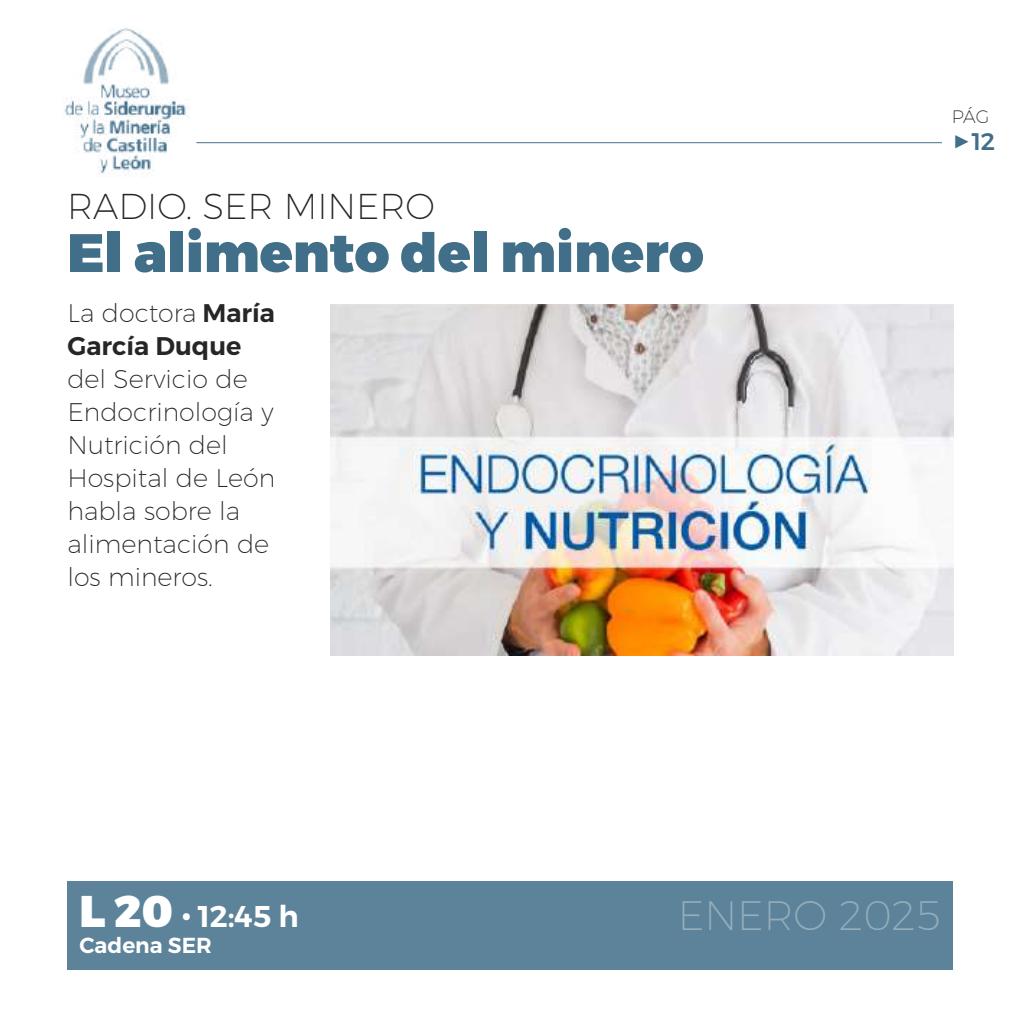
<style>
.page{position:relative;width:1021px;height:1021px;background:#fff}
.page>*{position:absolute;margin:0;border:0;box-sizing:border-box;transform-origin:0 0}
.t1{font:900 54px "Montserrat";color:#416f89}
.t2{font:200 41.1px "Montserrat";color:#93adbb}
.t3{font:200 36px "Montserrat";color:#272526}
.t4{font:600 30px "Montserrat";color:#fff}
.t5{font:200 25.5px/33px "Montserrat";color:#272526}
.t6{font:600 25.5px/33px "Montserrat";color:#272526}
.t7{font:500 24px "Montserrat";color:#416f89}
.t8{font:600 21.6px "Montserrat";color:#fff}
.t9{font:200 18px "Montserrat";color:#272526}
.s1{font-weight:200}
.s2{font-weight:800;font-size:31.2px}
.s3{font-weight:900;font-size:44.4px}
</style>
<div class="page">
<img style="left:64px;top:27px;width:124px;height:150px">
<div style="left:67px;top:881px;width:885px;height:88px;background:#5c8399"></div>
<img style="left:330px;top:305px;width:623px;height:350px">
<hr style="left:196px;top:142px;width:745px;height:1px;background:#416f89">
<h3 class="t3" style="left:67px;top:192px;width:369px">RADIO. SER MINERO</h3>
<h1 class="t1" style="left:67px;top:232px;width:638px">El alimento del minero</h1>
<p class="t6" style="left:67px;top:298px;width:209px"><span class="s1">La doctora</span> María<br>García Duque</p>
<p class="t5" style="left:67px;top:364px;width:209px">del Servicio de<br>Endocrinología y<br>Nutrición del<br>Hospital de León habla sobre la alimentación de los mineros.</p>
<p class="t9" style="left:951px;top:110px;width:39px">PÁG</p>
<p class="t7" style="left:951px;top:132px;width:45px"><span class="s2">▶</span>12</p>
<p class="t4" style="left:79px;top:905px;width:221px"><span class="s3">L 20</span> • 12:45 h</p>
<h2 class="t2" style="left:677px;top:899px;width:264px">ENERO 2025</h2>
<p class="t8" style="left:79px;top:937px;width:134px">Cadena SER</p>
</div>
